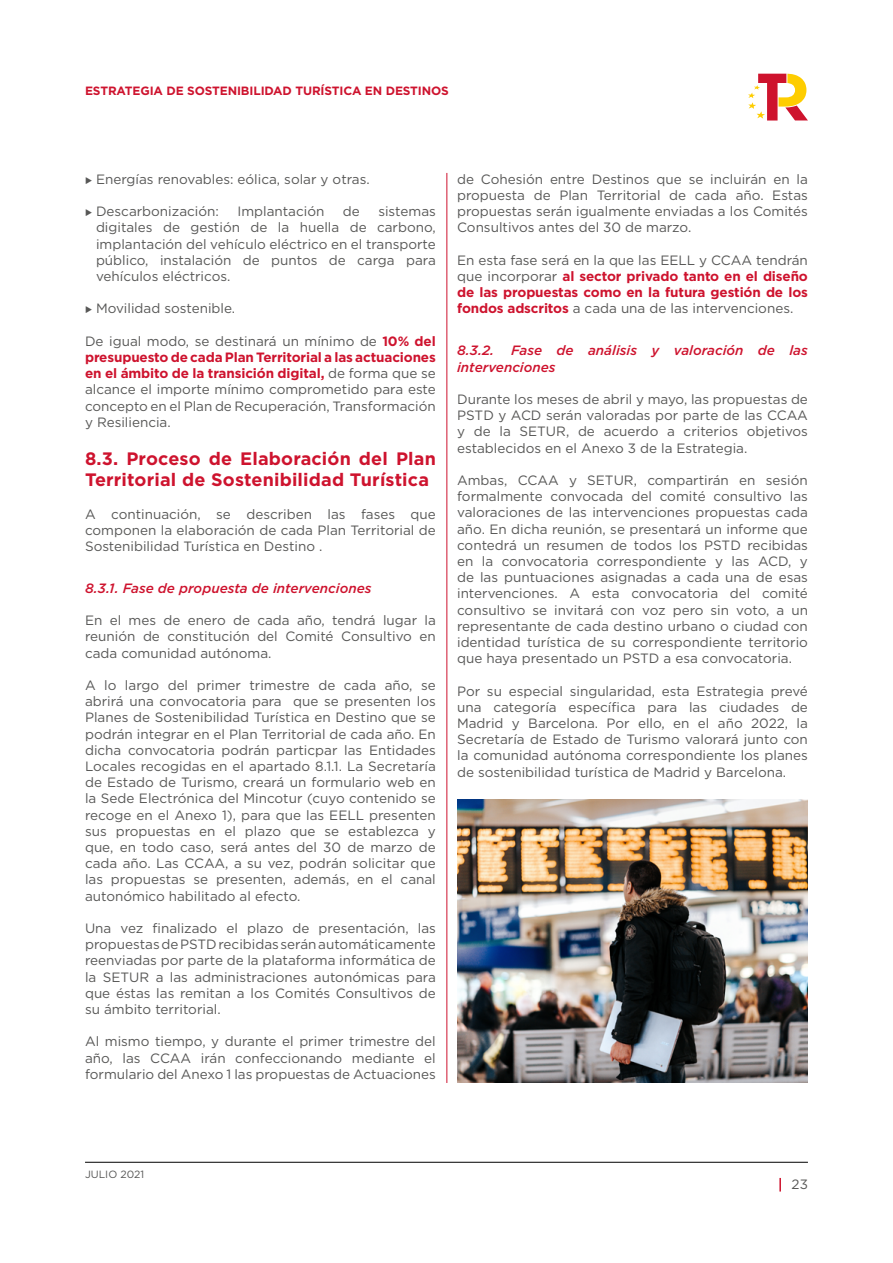
<style>
.page{position:relative;width:893px;height:1263px;background:#fff}
.page>*{position:absolute;margin:0;border:0;box-sizing:border-box;transform-origin:0 0}
.t1{font:700 18px/21.6px "Gotham";letter-spacing:.01em;color:#ce132e}
.t2{font:13.5px/16.2px "Gotham";color:#575756;text-align:justify}
.t3{font:700 13.5px/16.2px "Gotham";letter-spacing:-.01em;color:#ce132e;text-align:justify}
.t4{font:italic 500 13.5px/16.5px "Gotham";color:#ce132e}
.t5{font:700 12px "Gotham";letter-spacing:-.01em;color:#ce132e}
.t6{font:10.5px "Gotham";color:#575756}
.s1{font-family:"Aeonik"}
.s2{font-weight:700;color:#ce132e}
.s3{font-weight:400;color:#575756}
</style>
<div class="page">
<svg style="left:779px;top:1178px;width:2px;height:13px"></svg>
<hr style="left:85px;top:1162px;width:723px;height:1px;background:#000">
<svg style="left:748px;top:74px;width:60px;height:47px"></svg>
<hr style="left:446px;top:173px;width:1px;height:910px;background:#ce132e">
<img style="left:457px;top:799px;width:351px;height:284px">
<p class="t5" style="left:85px;top:82px;width:365px">ESTRATEGIA DE SOSTENIBILIDAD TURÍSTICA EN DESTINOS</p>
<p class="t2" style="left:85px;top:171px;width:286px"><span class="s1">▶</span> Energías renovables: eólica, solar y otras.</p>
<p class="t2" style="left:85px;top:203px;width:135px"><span class="s1">▶</span> Descarbonización:</p>
<p class="t2" style="left:237px;top:203px;width:88px">Implantación</p>
<p class="t2" style="left:343px;top:203px;width:18px">de</p>
<p class="t2" style="left:96px;top:203px;width:341px;text-indent:282px">sistemas digitales de gestión de la huella de carbono, implantación del vehículo eléctrico en el transporte público, instalación de puntos de carga para vehículos eléctricos.</p>
<p class="t2" style="left:85px;top:300px;width:152px"><span class="s1">▶</span> Movilidad sostenible.</p>
<p class="t2" style="left:85px;top:333px;width:352px">De igual modo, se destinará un mínimo de <span class="s2">10% del presupuesto de cada Plan Territorial a las actuaciones en el ámbito de la transición digital,</span> de forma que se alcance el importe mínimo comprometido para este concepto en el Plan de Recuperación, Transformación y Resiliencia.</p>
<h1 class="t1" style="left:85px;top:447px;width:352px">8.3. Proceso de Elaboración del Plan<br>Territorial de Sostenibilidad Turística</h1>
<p class="t2" style="left:85px;top:505px;width:352px">A continuación, se describen las fases que componen la elaboración de cada Plan Territorial de Sostenibilidad Turística en Destino .</p>
<p class="t4" style="left:85px;top:579px;width:288px">8.3.1. Fase de propuesta de intervenciones</p>
<p class="t2" style="left:85px;top:612px;width:352px">En el mes de enero de cada año, tendrá lugar la reunión de constitución del Comité Consultivo en cada comunidad autónoma.</p>
<p class="t2" style="left:85px;top:677px;width:352px">A lo largo del primer trimestre de cada año, se abrirá una convocatoria para que se presenten los Planes de Sostenibilidad Turística en Destino que se podrán integrar en el Plan Territorial de cada año. En dicha convocatoria podrán particpar las Entidades Locales recogidas en el apartado 8.1.1. La Secretaría de Estado de Turismo, creará un formulario web en la Sede Electrónica del Mincotur (cuyo contenido se recoge en el Anexo 1), para que las EELL presenten sus propuestas en el plazo que se establezca y que, en todo caso, será antes del 30 de marzo de cada año. Las CCAA, a su vez, podrán solicitar que las propuestas se presenten, además, en el canal autonómico habilitado al efecto.</p>
<p class="t2" style="left:85px;top:920px;width:352px">Una vez finalizado el plazo de presentación, las propuestas de PSTD recibidas serán automáticamente reenviadas por parte de la plataforma informática de la SETUR a las administraciones autonómicas para que éstas las remitan a los Comités Consultivos de su ámbito territorial.</p>
<p class="t2" style="left:85px;top:1033px;width:352px">Al mismo tiempo, y durante el primer trimestre del año, las CCAA irán confeccionando mediante el formulario del Anexo 1 las propuestas de Actuaciones</p>
<p class="t2" style="left:457px;top:171px;width:352px">de Cohesión entre Destinos que se incluirán en la propuesta de Plan Territorial de cada año. Estas propuestas serán igualmente enviadas a los Comités Consultivos antes del 30 de marzo.</p>
<p class="t3" style="left:457px;top:252px;width:352px"><span class="s3">En esta fase será en la que las EELL y CCAA tendrán que incorporar</span> al sector privado tanto en el diseño de las propuestas como en la futura gestión de los fondos adscritos <span class="s3">a cada una de las intervenciones.</span></p>
<p class="t4" style="left:457px;top:342px;width:39px">8.3.2.</p>
<p class="t4" style="left:457px;top:342px;width:352px;text-indent:54px">Fase de análisis y valoración de las intervenciones</p>
<p class="t2" style="left:457px;top:391px;width:352px">Durante los meses de abril y mayo, las propuestas de PSTD y ACD serán valoradas por parte de las CCAA y de la SETUR, de acuerdo a criterios objetivos establecidos en el Anexo 3 de la Estrategia.</p>
<p class="t2" style="left:457px;top:472px;width:352px">Ambas, CCAA y SETUR, compartirán en sesión formalmente convocada del comité consultivo las valoraciones de las intervenciones propuestas cada año. En dicha reunión, se presentará un informe que contedrá un resumen de todos los PSTD recibidas en la convocatoria correspondiente y las ACD, y de las puntuaciones asignadas a cada una de esas intervenciones. A esta convocatoria del comité consultivo se invitará con voz pero sin voto, a un representante de cada destino urbano o ciudad con identidad turística de su correspondiente territorio que haya presentado un PSTD a esa convocatoria.</p>
<p class="t2" style="left:457px;top:682px;width:352px">Por su especial singularidad, esta Estrategia prevé una categoría específica para las ciudades de Madrid y Barcelona. Por ello, en el año 2022, la Secretaría de Estado de Turismo valorará junto con la comunidad autónoma correspondiente los planes de sostenibilidad turística de Madrid y Barcelona.</p>
<p class="t6" style="left:85px;top:1168px;width:61px">JULIO 2021</p>
<p class="t2" style="left:792px;top:1175px;width:18px">23</p>
</div>
